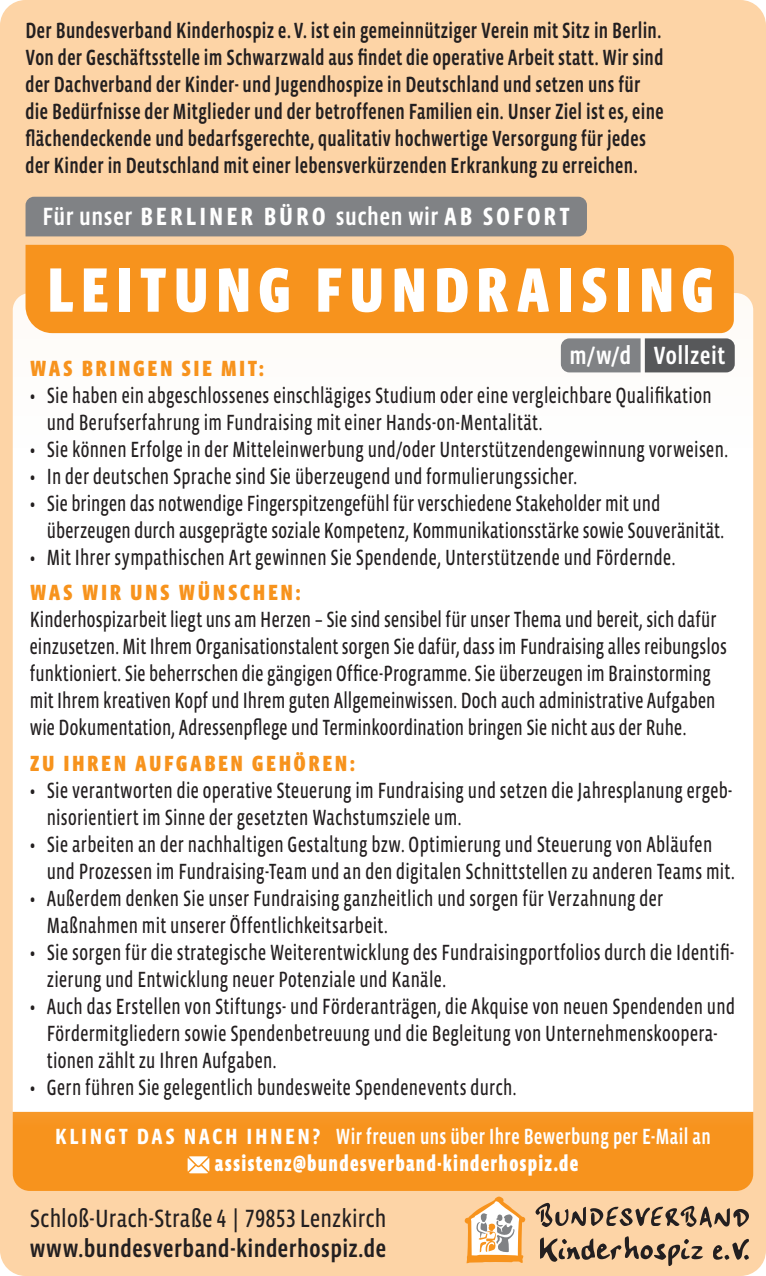
<style>
.page{position:relative;width:766px;height:1276px;background:#fff}
.page>*{position:absolute;margin:0;border:0;box-sizing:border-box;transform-origin:0 0}
.t1{font:900 64.2px "Vista Sans Nar OTCE";letter-spacing:.105em;color:#fff}
.t2{font:700 25.5px "Vista Sans Nar OTCE";letter-spacing:.12em;color:#fff}
.t3{font:25.5px "Vista Sans Nar OTCE";letter-spacing:.005em;color:#231f20}
.t4{font:500 25.5px "Vista Sans Nar OTCE";letter-spacing:.02em;color:#231f20}
.t5{font:500 25.5px "Vista Sans Nar OTCE";letter-spacing:.02em;color:#fff}
.t6{font:22.5px/27px "Vista Sans Nar OTCE";letter-spacing:.015em;color:#231f20;scale:.9 1}
.t7{font:500 22.5px/27px "Vista Sans Nar OTCE";letter-spacing:.02em;color:#231f20;scale:.9 1}
.t8{font:900 22.5px "Vista Sans Nar OTCE";letter-spacing:.11em;color:#f7931d}
.t9{font:900 22.5px "Vista Sans Nar OTCE";letter-spacing:.06em;color:#fff;scale:.9 1}
.s1{font-weight:500}
.s2{font-weight:700;color:#fff}
.s3{font-weight:500;color:#fff}
</style>
<div class="page">
<div style="left:0;top:0;width:765px;height:1276px;background:#fdd4a6;border-radius:26px"></div>
<div style="left:13px;top:293px;width:740px;height:819px;background:#fff"></div>
<svg style="left:13px;top:1112px;width:740px;height:79px;background:#f7931e"></svg>
<svg style="left:187px;top:1156px;width:22px;height:17px"></svg>
<div style="left:26px;top:197px;width:560px;height:39px;background:#808285"></div>
<div style="left:26px;top:245px;width:707px;height:88px;background:#f7931d"></div>
<svg style="left:540px;top:1236px;width:163px;height:30px"></svg>
<svg style="left:535px;top:1203px;width:213px;height:25px"></svg>
<svg style="left:713px;top:1239px;width:35px;height:20px"></svg>
<svg style="left:464px;top:1196px;width:61px;height:67px"></svg>
<svg style="left:560px;top:338px;width:174px;height:34px;background:#717275"></svg>
<p class="t7" style="left:26px;top:17px;width:710px">Der Bundesverband Kinderhospiz e. V. ist ein gemeinnütziger Verein mit Sitz in Berlin.<br>Von der Geschäftsstelle im Schwarzwald aus findet die operative Arbeit statt. Wir sind der Dachverband der Kinder- und Jugendhospize in Deutschland und setzen uns für die Bedürfnisse der Mitglieder und der betroffenen Familien ein. Unser Ziel ist es, eine flächendeckende und bedarfsgerechte, qualitativ hochwertige Versorgung für jedes der Kinder in Deutschland mit einer lebensverkürzenden Erkrankung zu erreichen.</p>
<p class="t2" style="left:43px;top:202px;width:528px"><span class="s1">Für unser</span> BERLINER BÜRO <span class="s1">suchen wir</span> AB SOFORT</p>
<h1 class="t1" style="left:47px;top:253px;width:669px">LEITUNG FUNDRAISING</h1>
<p class="t5" style="left:569px;top:341px;width:157px">m/w/d Vollzeit</p>
<p class="t8" style="left:30px;top:355px;width:235px">WAS BRINGEN SIE MIT:</p>
<p class="t6" style="left:47px;top:381px;width:740px;text-indent:-17px">• Sie haben ein abgeschlossenes einschlägiges Studium oder eine vergleichbare Qualifikation und Berufserfahrung im Fundraising mit einer Hands-on-Mentalität.</p>
<p class="t6" style="left:30px;top:435px;width:777px">• Sie können Erfolge in der Mitteleinwerbung und/oder Unterstützendengewinnung vorweisen.</p>
<p class="t6" style="left:30px;top:462px;width:609px">• In der deutschen Sprache sind Sie überzeugend und formulierungssicher.</p>
<p class="t6" style="left:47px;top:489px;width:754px;text-indent:-17px">• Sie bringen das notwendige Fingerspitzengefühl für verschiedene Stakeholder mit und überzeugen durch ausgeprägte soziale Kompetenz, Kommunikationsstärke sowie Souveränität.</p>
<p class="t6" style="left:30px;top:543px;width:718px">• Mit Ihrer sympathischen Art gewinnen Sie Spendende, Unterstützende und Fördernde.</p>
<p class="t8" style="left:30px;top:580px;width:272px">WAS WIR UNS WÜNSCHEN:</p>
<p class="t6" style="left:30px;top:606px;width:775px">Kinderhospizarbeit liegt uns am Herzen – Sie sind sensibel für unser Thema und bereit, sich dafür einzusetzen. Mit Ihrem Organisationstalent sorgen Sie dafür, dass im Fundraising alles reibungslos funktioniert. Sie beherrschen die gängigen Office-Programme. Sie überzeugen im Brainstorming mit Ihrem kreativen Kopf und Ihrem guten Allgemeinwissen. Doch auch administrative Aufgaben wie Dokumentation, Adressenpflege und Terminkoordination bringen Sie nicht aus der Ruhe.</p>
<p class="t8" style="left:30px;top:750px;width:326px">ZU IHREN AUFGABEN GEHÖREN:</p>
<p class="t6" style="left:47px;top:776px;width:762px;text-indent:-17px">• Sie verantworten die operative Steuerung im Fundraising und setzen die Jahresplanung ergeb&shy;nisorientiert im Sinne der gesetzten Wachstumsziele um.</p>
<p class="t6" style="left:47px;top:830px;width:765px;text-indent:-17px">• Sie arbeiten an der nachhaltigen Gestaltung bzw. Optimierung und Steuerung von Abläufen und Prozessen im Fundraising-Team und an den digitalen Schnittstellen zu anderen Teams mit.</p>
<p class="t6" style="left:47px;top:884px;width:686px;text-indent:-17px">• Außerdem denken Sie unser Fundraising ganzheitlich und sorgen für Verzahnung der<br>Maßnahmen mit unserer Öffentlichkeitsarbeit.</p>
<p class="t6" style="left:47px;top:938px;width:765px;text-indent:-17px">• Sie sorgen für die strategische Weiterentwicklung des Fundraisingportfolios durch die Identifi&shy;zierung und Entwicklung neuer Potenziale und Kanäle.</p>
<p class="t6" style="left:47px;top:992px;width:766px;text-indent:-17px">• Auch das Erstellen von Stiftungs- und Förderanträgen, die Akquise von neuen Spendenden und<br>Fördermitgliedern sowie Spendenbetreuung und die Begleitung von Unternehmenskoopera&shy;tionen zählt zu Ihren Aufgaben.</p>
<p class="t6" style="left:55px;top:1062px;width:729px;line-height:49.2px;text-indent:-25px">• Gern führen Sie gelegentlich bundesweite Spendenevents durch.<br><span class="s2">KLINGT DAS NACH IHNEN?</span> <span class="s3">Wir freuen uns über Ihre Bewerbung per E-Mail an</span></p>
<p class="t9" style="left:215px;top:1150px;width:405px">assistenz@bundesverband-kinderhospiz.de</p>
<p class="t3" style="left:30px;top:1203px;width:358px">Schloß-Urach-Straße 4 | 79853 Lenzkirch</p>
<p class="t4" style="left:30px;top:1234px;width:358px">www.bundesverband-kinderhospiz.de</p>
</div>
